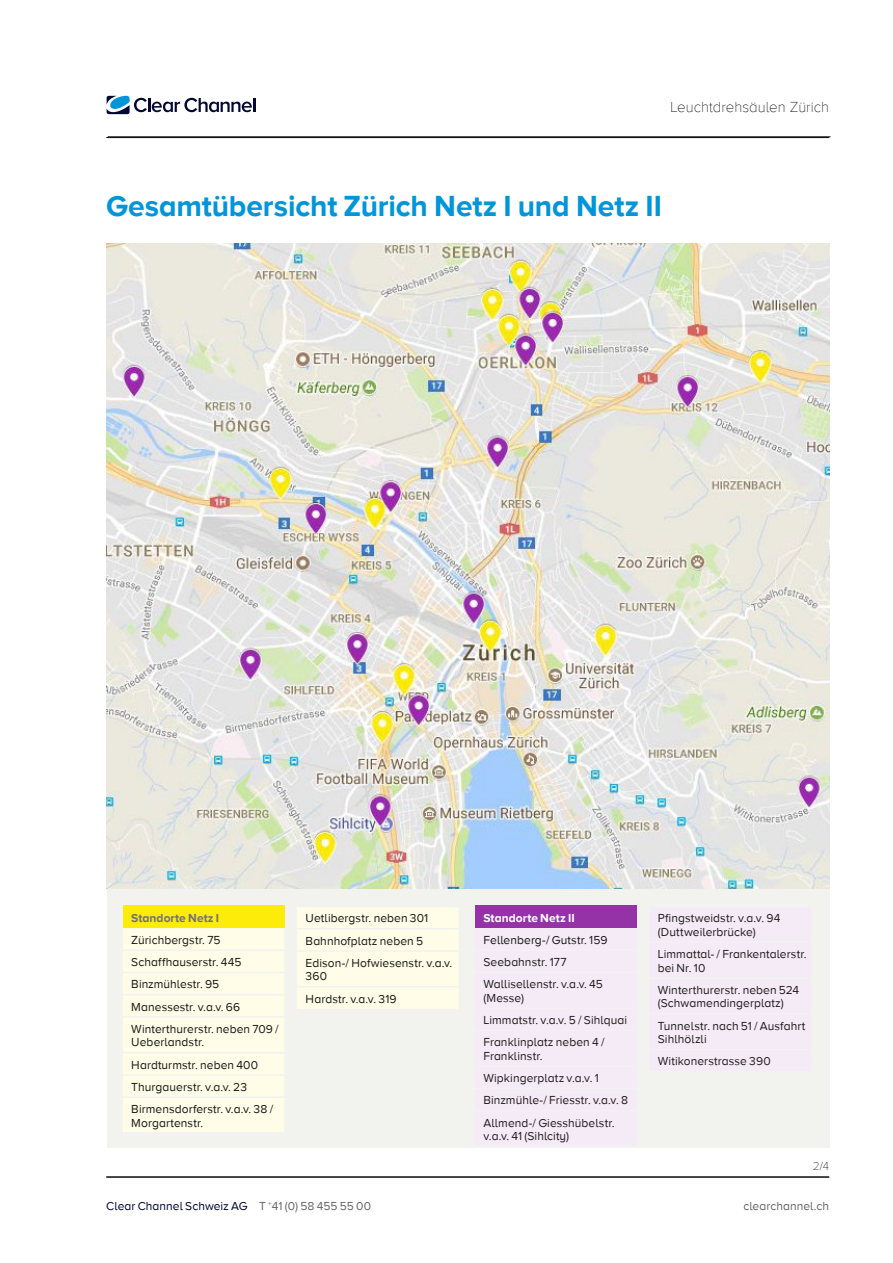
<style>
.page{position:relative;width:893px;height:1263px;background:#fff}
.page>*{position:absolute;margin:0;border:0;box-sizing:border-box;transform-origin:0 0}
.t1{font:700 30px "Proxima Nova A";letter-spacing:-.005em;color:#0095d9}
.t2{font:100 15px "Proxima Nova A";color:#000}
.t3{font:12px/22.2px "Proxima Nova A";letter-spacing:.005em;color:#231f20}
.t4{font:12px/22.2px "Proxima Nova A";letter-spacing:.005em;color:#1a1a1a}
.t5{font:12px "Proxima Nova A";letter-spacing:.005em;color:#000434}
.t6{font:12px "Proxima Nova A";letter-spacing:.005em;color:#666}
.t7{font:700 12px "Proxima Nova A";letter-spacing:.005em;color:#fff}
.t8{font:700 12px "Proxima Nova A";letter-spacing:.005em;color:#727376}
.t9{font:100 12px "Proxima Nova A";color:#000}
.s1{color:#666}
</style>
<div class="page">
<hr style="left:106px;top:137px;width:723px;height:1px;background:#000">
<hr style="left:106px;top:1177px;width:723px;height:1px;background:#000">
<hr style="left:108px;top:136px;width:723px;height:1px;background:#231f20">
<hr style="left:106px;top:1176px;width:723px;height:1px;background:#231f20">
<svg style="left:107px;top:96px;width:148px;height:18px"></svg>
<div style="left:107px;top:888px;width:723px;height:259px;background:#f2f2ef"></div>
<img style="left:106px;top:244px;width:723px;height:645px">
<div style="left:123px;top:906px;width:161px;height:22px;background:#fdec09"></div>
<div style="left:123px;top:928px;width:161px;height:204px;background:#fffde7"></div>
<hr style="left:123px;top:949px;width:161px;height:2px;background:#f2f2f2">
<hr style="left:123px;top:972px;width:161px;height:1px;background:#f2f2f2">
<hr style="left:123px;top:994px;width:161px;height:1px;background:#f2f2f2">
<hr style="left:123px;top:1016px;width:161px;height:2px;background:#f2f2f2">
<hr style="left:123px;top:1052px;width:161px;height:1px;background:#f2f2f2">
<hr style="left:123px;top:1074px;width:161px;height:2px;background:#f2f2f2">
<hr style="left:123px;top:1096px;width:161px;height:2px;background:#f2f2f2">
<div style="left:298px;top:908px;width:160px;height:101px;background:#fffde7"></div>
<hr style="left:297px;top:928px;width:162px;height:1px;background:#f2f2f2">
<hr style="left:297px;top:950px;width:162px;height:2px;background:#f2f2f2">
<hr style="left:297px;top:986px;width:162px;height:1px;background:#f2f2f2">
<div style="left:475px;top:906px;width:161px;height:22px;background:#9532a7"></div>
<p class="t2" style="left:671px;top:99px;width:160px">Leuchtdrehsäulen Zürich</p>
<h1 class="t1" style="left:106px;top:189px;width:557px">Gesamtübersicht Zürich Netz I und Netz II</h1>
<p class="t8" style="left:131px;top:911px;width:89px">Standorte Netz I</p>
<p class="t4" style="left:131px;top:929px;width:149px">Zürichbergstr. 75<br>Schaffhauserstr. 445<br>Binzmühlestr. 95<br>Manessestr. v.a.v. 66<br>Winterthurerstr. neben 709 /</p>
<p class="t4" style="left:131px;top:1031px;width:143px">Ueberlandstr.<br>Hardturmstr. neben 400<br>Thurgauerstr. v.a.v. 23<br>Birmensdorferstr. v.a.v. 38 /</p>
<p class="t4" style="left:131px;top:1111px;width:74px">Morgartenstr.</p>
<p class="t4" style="left:306px;top:907px;width:148px">Uetlibergstr. neben 301<br>Bahnhofplatz neben 5<br>Edison-/ Hofwiesenstr. v.a.v.</p>
<p class="t4" style="left:306px;top:965px;width:92px">360<br>Hardstr. v.a.v. 319</p>
<p class="t7" style="left:483px;top:911px;width:93px">Standorte Netz II</p>
<p class="t4" style="left:483px;top:929px;width:126px">Fellenberg-/ Gutstr. 159</p>
<p class="t3" style="left:483px;top:951px;width:121px">Seebahnstr. 177<br>Wallisellenstr. v.a.v. 45</p>
<p class="t3" style="left:483px;top:986px;width:145px">(Messe)<br>Limmatstr. v.a.v. 5 / Sihlquai<br>Franklinplatz neben 4 /</p>
<p class="t3" style="left:483px;top:1044px;width:146px">Franklinstr.<br>Wipkingerplatz v.a.v. 1<br>Binzmühle-/ Friesstr. v.a.v. 8<br>Allmend-/ Giesshübelstr.</p>
<p class="t3" style="left:483px;top:1125px;width:87px">v.a.v. 41 (Sihlcity)</p>
<p class="t3" style="left:658px;top:911px;width:124px;line-height:13.5px">Pfingstweidstr. v.a.v. 94 (Duttweilerbrücke)</p>
<p class="t3" style="left:658px;top:947px;width:150px;line-height:13.5px">Limmattal- / Frankentalerstr. bei Nr. 10</p>
<p class="t3" style="left:658px;top:983px;width:143px;line-height:13.5px">Winterthurerstr. neben 524 (Schwamendingerplatz)</p>
<p class="t3" style="left:658px;top:1019px;width:149px;line-height:13.5px">Tunnelstr. nach 51 / Ausfahrt<br>Sihlhölzli</p>
<p class="t3" style="left:658px;top:1050px;width:114px">Witikonerstrasse 390</p>
<p class="t9" style="left:813px;top:1159px;width:18px">2/4</p>
<p class="t5" style="left:106px;top:1200px;width:266px">Clear Channel Schweiz AG <span class="s1">T</span> <sup>+</sup><span class="s1">41 (0) 58 455 55 00</span></p>
<p class="t6" style="left:743px;top:1200px;width:87px">clearchannel.ch</p>
</div>
